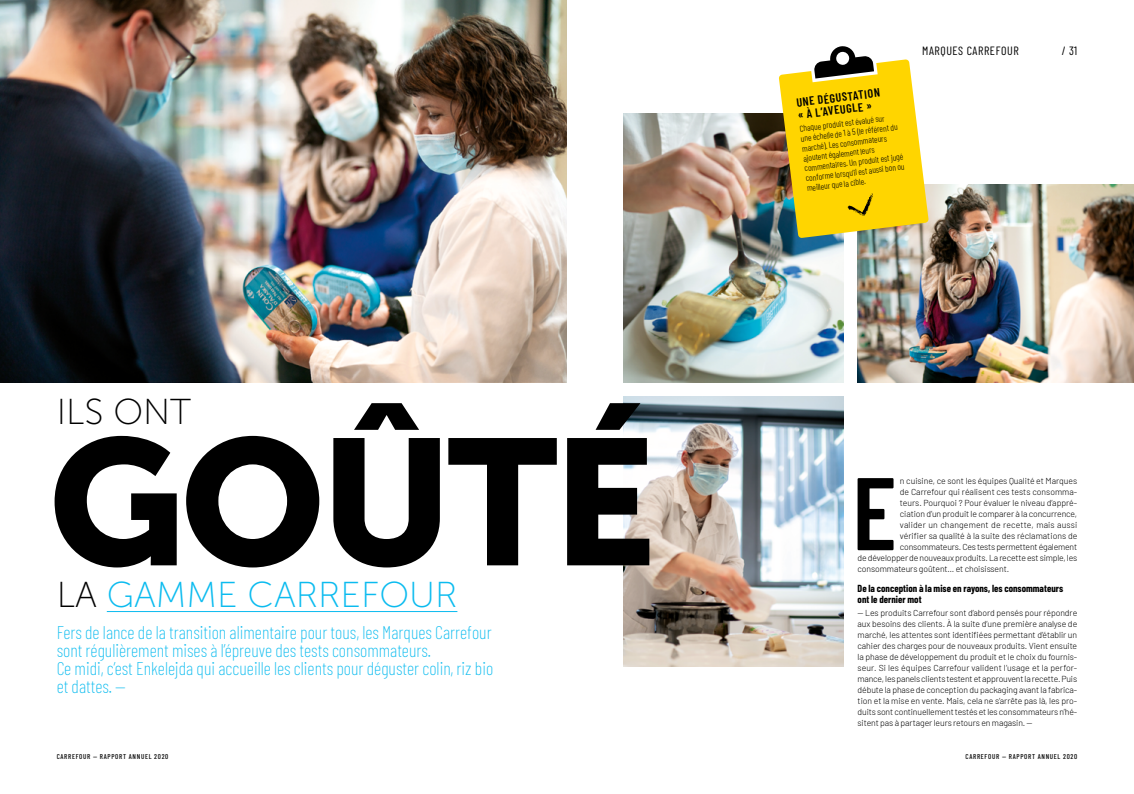
<style>
.page{position:relative;width:1134px;height:794px;background:#fff}
.page>*{position:absolute;margin:0;border:0;box-sizing:border-box;transform-origin:0 0}
.t1{font:178px "Museo Sans 900";letter-spacing:-.03em;color:#000}
.t2{font:600 103px "Barlow Condensed";color:#000}
.t3{font:36px "Museo Sans 100";color:#0bbbef}
.t4{font:36px "Museo Sans 100";color:#000}
.t5{font:200 18px/18px "Barlow Condensed";color:#0bbbef}
.t6{font:600 12px/12px "Barlow Condensed";color:#000}
.t7{font:12px "Barlow Condensed";letter-spacing:.05em;color:#000}
.t8{font:700 10px/11px "Barlow Condensed";color:#000}
.t9{font:300 8.7px/11px "Barlow";letter-spacing:-.01em;color:#000;text-align:justify}
.t10{font:300 8.7px/10px "Barlow Condensed";color:#000}
.t11{font:300 8.7px "Barlow";letter-spacing:.02em;color:#000}
.t12{font:500 7px "Barlow Condensed";letter-spacing:.1em;color:#000}
.s1{color:#000}
</style>
<div class="page">
<img style="left:0;top:0;width:567px;height:383px">
<hr style="left:107px;top:611px;width:350px;height:1px;background:#0bbbef">
<img style="left:624px;top:113px;width:219px;height:270px">
<img style="left:624px;top:397px;width:219px;height:269px">
<img style="left:857px;top:184px;width:277px;height:199px">
<svg style="left:779px;top:46px;width:150px;height:192px;background:#e8ca31"></svg>
<h3 class="t4" style="left:57px;top:392px;width:136px">ILS ONT</h3>
<h1 class="t1" style="left:48px;top:402px;width:610px">GOÛTÉ</h1>
<h3 class="t3" style="left:57px;top:575px;width:402px"><span class="s1">LA</span> GAMME CARREFOUR</h3>
<h3 class="t5" style="left:57px;top:622px;width:438px">Fers de lance de la transition alimentaire pour tous, les Marques Carrefour sont régulièrement mises à l’épreuve des tests consommateurs.<br>Ce midi, c’est Enkelejda qui accueille les clients pour déguster colin, riz bio et dattes. —</h3>
<h3 class="t6" style="left:796px;top:96px;width:86px;rotate:-7deg">UNE DÉGUSTATION « À L’AVEUGLE »</h3>
<p class="t10" style="left:799px;top:123px;width:101px;rotate:-7deg">Chaque produit est évalué sur<br>une échelle de 1 à 5 (le référent du marché). Les consommateurs ajoutent également leurs commentaires. Un produit est jugé conforme lorsqu’il est aussi bon ou meilleur que la cible.</p>
<h3 class="t7" style="left:922px;top:42px;width:98px">MARQUES CARREFOUR</h3>
<h3 class="t7" style="left:1062px;top:42px;width:17px">/ 31</h3>
<h2 class="t2" style="left:852px;top:440px;width:46px">E</h2>
<p class="t9" style="left:900px;top:475px;width:179px">n cuisine, ce sont les équipes Qualité et Marques</p>
<p class="t9" style="left:900px;top:486px;width:179px">de Carrefour qui réalisent ces tests consomma-</p>
<p class="t9" style="left:900px;top:497px;width:179px">teurs. Pourquoi ? Pour évaluer le niveau d’appré-</p>
<p class="t9" style="left:900px;top:508px;width:179px">ciation d’un produit le comparer à la concurrence,</p>
<p class="t11" style="left:900px;top:519px;width:179px">valider un changement de recette, mais aussi</p>
<p class="t9" style="left:900px;top:530px;width:179px">vérifier sa qualité à la suite des réclamations de</p>
<p class="t9" style="left:900px;top:541px;width:179px">consommateurs. Ces tests permettent également</p>
<p class="t9" style="left:857px;top:552px;width:221px">de développer de nouveaux produits. La recette est simple, les</p>
<p class="t9" style="left:857px;top:563px;width:153px">consommateurs goûtent… et choisissent.</p>
<p class="t8" style="left:857px;top:582px;width:207px">De la conception à la mise en rayons, les consommateurs ont le dernier mot</p>
<p class="t9" style="left:857px;top:607px;width:221px">— Les produits Carrefour sont d’abord pensés pour répondre aux besoins des clients. À la suite d’une première analyse de marché, les attentes sont identifiées permettant d’établir un cahier des charges pour de nouveaux produits. Vient ensuite la phase de développement du produit et le choix du fournis&shy;seur. Si les équipes Carrefour valident l’usage et la perfor&shy;mance, les panels clients testent et approuvent la recette. Puis débute la phase de conception du packaging avant la fabrica&shy;tion et la mise en vente. Mais, cela ne s’arrête pas là, les pro&shy;duits sont continuellement testés et les consommateurs n’hé&shy;sitent pas à partager leurs retours en magasin. —</p>
<p class="t12" style="left:57px;top:752px;width:113px">CARREFOUR — RAPPORT ANNUEL 2020</p>
<p class="t12" style="left:965px;top:752px;width:113px">CARREFOUR — RAPPORT ANNUEL 2020</p>
</div>
